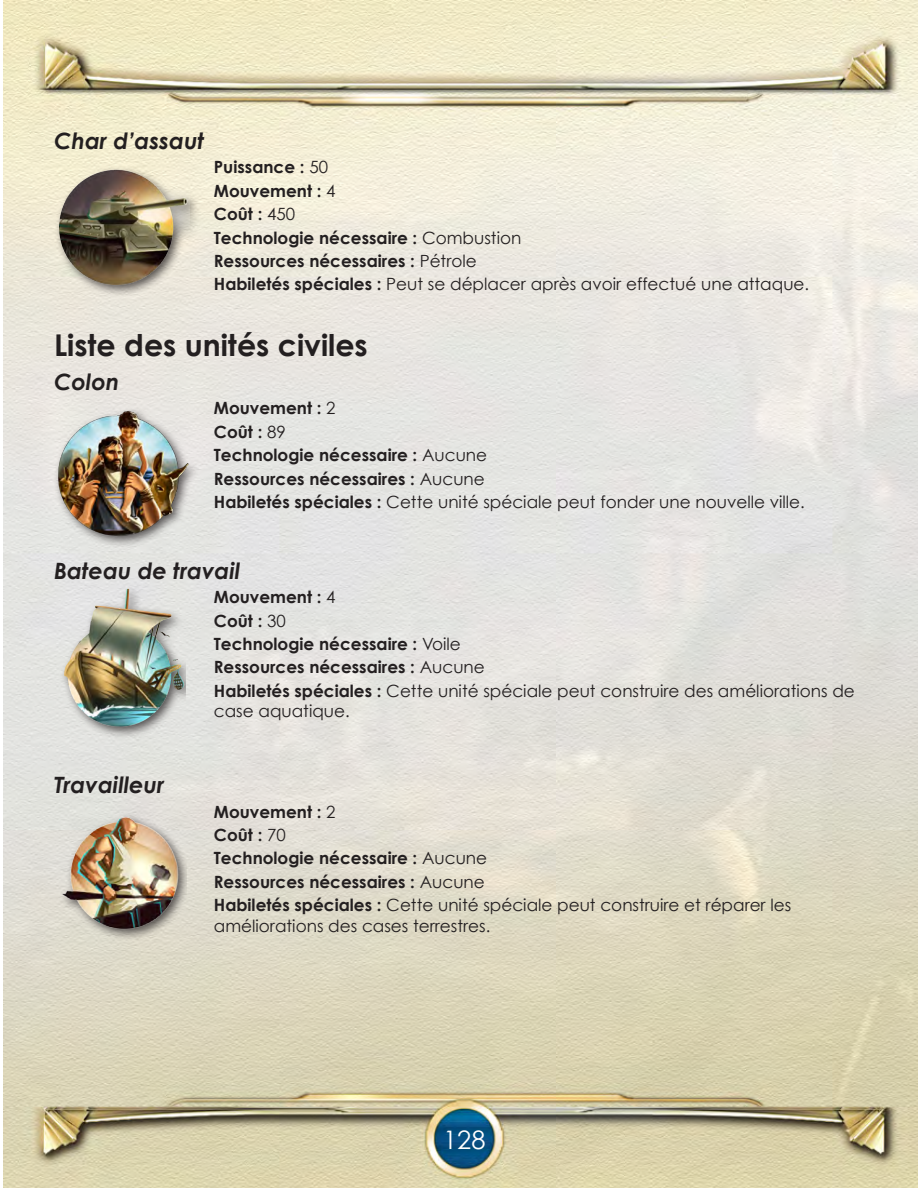
<style>
.page{position:relative;width:918px;height:1188px;background:#fff}
.page>*{position:absolute;margin:0;border:0;box-sizing:border-box;transform-origin:0 0}
.Head_3{font:700 30px "Century Gothic";color:#231f20}
.t1{font:25.5px "Century Gothic";color:#fff}
.Head_4{font:italic 700 22.5px "Century Gothic";color:#231f20}
.indent{font:700 16.8px "Century Gothic";color:#231f20}
.indent-2{font:16.8px/20.2px "Century Gothic";color:#231f20}
.s1{font-weight:400}
.s2{font-weight:700}
</style>
<div class="page">
<img style="left:3px;top:0;width:915px;height:1188px">
<div style="left:53px;top:165px;width:148px;height:132px;background:#231f20;opacity:.75"></div>
<img style="left:54px;top:166px;width:135px;height:122px">
<div style="left:53px;top:406px;width:147px;height:141px;background:#231f20;opacity:.75"></div>
<img style="left:54px;top:407px;width:135px;height:131px">
<div style="left:49px;top:584px;width:137px;height:154px;background:#231f20;opacity:.75"></div>
<img style="left:54px;top:583px;width:135px;height:150px">
<div style="left:55px;top:812px;width:132px;height:129px;background:#231f20;opacity:.75"></div>
<img style="left:54px;top:810px;width:135px;height:124px">
<p class="Head_4" style="left:54px;top:126px;width:152px">Char d’assaut</p>
<p class="indent" style="left:214px;top:157px;width:116px">Puissance : <span class="s1">50</span></p>
<p class="indent" style="left:214px;top:180px;width:123px">Mouvement : <span class="s1">4</span></p>
<p class="indent" style="left:214px;top:203px;width:83px">Coût : <span class="s1">450</span></p>
<p class="indent" style="left:214px;top:227px;width:309px">Technologie nécessaire : <span class="s1">Combustion</span></p>
<p class="indent" style="left:214px;top:250px;width:264px">Ressources nécessaires : <span class="s1">Pétrole</span></p>
<p class="indent-2" style="left:214px;top:274px;width:597px"><span class="s2">Habiletés spéciales :</span> Peut se déplacer après avoir effectué une attaque.</p>
<p class="Head_3" style="left:54px;top:326px;width:315px">Liste des unités civiles</p>
<p class="Head_4" style="left:54px;top:367px;width:67px">Colon</p>
<p class="indent" style="left:214px;top:398px;width:123px">Mouvement : <span class="s1">2</span></p>
<p class="indent" style="left:214px;top:421px;width:73px">Coût : <span class="s1">89</span></p>
<p class="indent" style="left:214px;top:444px;width:275px">Technologie nécessaire : <span class="s1">Aucune</span></p>
<p class="indent" style="left:214px;top:468px;width:273px">Ressources nécessaires : <span class="s1">Aucune</span></p>
<p class="indent-2" style="left:214px;top:492px;width:593px"><span class="s2">Habiletés spéciales :</span> Cette unité spéciale peut fonder une nouvelle ville.</p>
<p class="Head_4" style="left:54px;top:556px;width:188px">Bateau de travail</p>
<p class="indent" style="left:214px;top:586px;width:123px">Mouvement : <span class="s1">4</span></p>
<p class="indent" style="left:214px;top:610px;width:73px">Coût : <span class="s1">30</span></p>
<p class="indent" style="left:214px;top:633px;width:249px">Technologie nécessaire : <span class="s1">Voile</span></p>
<p class="indent" style="left:214px;top:657px;width:273px">Ressources nécessaires : <span class="s1">Aucune</span></p>
<p class="indent-2" style="left:214px;top:680px;width:643px"><span class="s2">Habiletés spéciales :</span> Cette unité spéciale peut construire des améliorations de case aquatique.</p>
<p class="Head_4" style="left:54px;top:770px;width:112px">Travailleur</p>
<p class="indent" style="left:214px;top:801px;width:123px">Mouvement : <span class="s1">2</span></p>
<p class="indent" style="left:214px;top:824px;width:73px">Coût : <span class="s1">70</span></p>
<p class="indent" style="left:214px;top:848px;width:275px">Technologie nécessaire : <span class="s1">Aucune</span></p>
<p class="indent" style="left:214px;top:871px;width:273px">Ressources nécessaires : <span class="s1">Aucune</span></p>
<p class="indent-2" style="left:214px;top:895px;width:579px"><span class="s2">Habiletés spéciales :</span> Cette unité spéciale peut construire et réparer les améliorations des cases terrestres.</p>
<h2 class="t1" style="left:443px;top:1125px;width:44px">128</h2>
</div>
